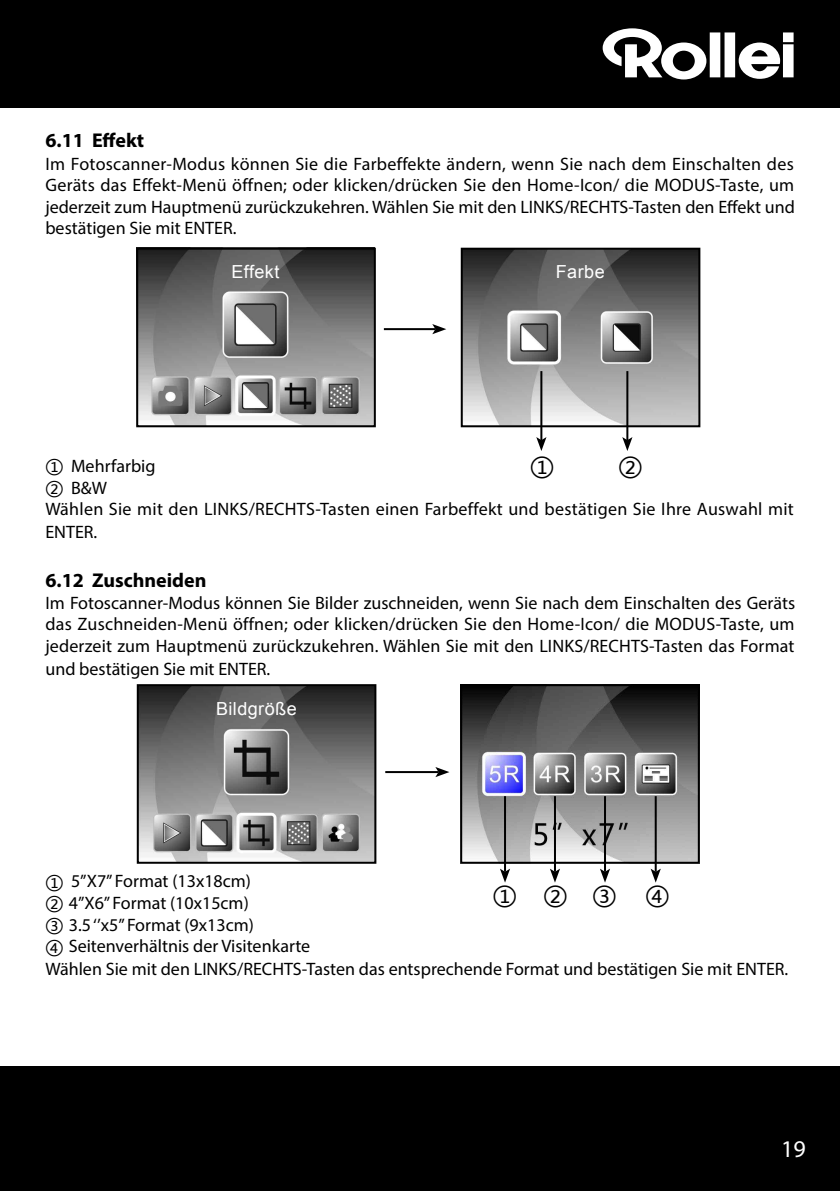
<style>
.page{position:relative;width:840px;height:1191px;background:#fff}
.page>*{position:absolute;margin:0;border:0;box-sizing:border-box;transform-origin:0 0}
.t1{font:24px "Microsoft Ya Hei";color:#000}
.t2{font:24px "Myriad Pro";color:#fff}
.t3{font:700 20px "Myriad Pro";color:#000}
.t4{font:18px/22px "Myriad Pro";color:#000;text-align:justify}
.t5{font:18px "Arial";letter-spacing:.025em;color:#fff}
.s1{font-family:"Microsoft Ya Hei"}
</style>
<div class="page">
<div style="left:0;top:1066px;width:839px;height:125px;background:#000"></div>
<div style="left:0;top:0;width:839px;height:108px;background:#000"></div>
<svg style="left:602px;top:28px;width:191px;height:51px"></svg>
<img style="left:140px;top:687px;width:233px;height:173px">
<div style="left:137px;top:684px;width:239px;height:179px;border:2px solid #000"></div>
<img style="left:139px;top:251px;width:233px;height:173px">
<img style="left:463px;top:251px;width:234px;height:173px">
<hr style="left:383px;top:328px;width:52px;height:2px;background:#000">
<svg style="left:432px;top:324px;width:14px;height:10px"></svg>
<hr style="left:540px;top:371px;width:2px;height:69px;background:#000">
<svg style="left:536px;top:437px;width:10px;height:14px"></svg>
<hr style="left:626px;top:371px;width:2px;height:69px;background:#000">
<svg style="left:622px;top:437px;width:10px;height:14px"></svg>
<img style="left:463px;top:687px;width:233px;height:173px">
<hr style="left:385px;top:771px;width:53px;height:2px;background:#000">
<svg style="left:435px;top:767px;width:14px;height:10px"></svg>
<hr style="left:503px;top:796px;width:2px;height:75px;background:#000">
<svg style="left:500px;top:868px;width:10px;height:14px"></svg>
<hr style="left:553px;top:796px;width:2px;height:75px;background:#000">
<svg style="left:550px;top:868px;width:9px;height:14px"></svg>
<hr style="left:654px;top:796px;width:2px;height:75px;background:#000">
<svg style="left:650px;top:868px;width:10px;height:14px"></svg>
<hr style="left:603px;top:796px;width:2px;height:75px;background:#000">
<svg style="left:600px;top:868px;width:9px;height:14px"></svg>
<div style="left:460px;top:684px;width:239px;height:179px;border:2px solid #000"></div>
<div style="left:136px;top:248px;width:239px;height:179px;border:2px solid #000"></div>
<div style="left:460px;top:248px;width:240px;height:179px;border:2px solid #000"></div>
<p class="t3" style="left:45px;top:127px;width:100px">6.11 Effekt</p>
<p class="t4" style="left:45px;top:152px;width:750px">Im Fotoscanner-Modus können Sie die Farbeffekte ändern, wenn Sie nach dem Einschalten des Geräts das Effekt-Menü öffnen; oder klicken/drücken Sie den Home-Icon/ die MODUS-Taste, um jederzeit zum Hauptmenü zurückzukehren. Wählen Sie mit den LINKS/RECHTS-Tasten den Effekt und bestätigen Sie mit ENTER.</p>
<p class="t5" style="left:231px;top:260px;width:49px">Effekt</p>
<p class="t5" style="left:555px;top:260px;width:50px">Farbe</p>
<h1 class="t1" style="left:530px;top:449px;width:25px">①</h1>
<h1 class="t1" style="left:618px;top:449px;width:25px">②</h1>
<p class="t4" style="left:45px;top:455px;width:749px;text-align:left"><span class="s1">①</span> Mehrfarbig<br><span class="s1">②</span> B&amp;W<br>Wählen Sie mit den LINKS/RECHTS-Tasten einen Farbeffekt und bestätigen Sie Ihre Auswahl mit<br>ENTER.</p>
<p class="t3" style="left:45px;top:567px;width:162px">6.12 Zuschneiden</p>
<p class="t4" style="left:45px;top:591px;width:750px">Im Fotoscanner-Modus können Sie Bilder zuschneiden, wenn Sie nach dem Einschalten des Geräts das Zuschneiden-Menü öffnen; oder klicken/drücken Sie den Home-Icon/ die MODUS-Taste, um jederzeit zum Hauptmenü zurückzukehren. Wählen Sie mit den LINKS/RECHTS-Tasten das Format und bestätigen Sie mit ENTER.</p>
<p class="t5" style="left:216px;top:696px;width:82px">Bildgröße</p>
<p class="t4" style="left:45px;top:870px;width:744px;text-align:left"><span class="s1">①</span> 5’’X7’’ Format (13x18cm)<br><span class="s1">②</span> 4’’X6’’ Format (10x15cm)<br><span class="s1">③</span> 3.5 ‘’x5’’ Format (9x13cm)<br><span class="s1">④</span> Seitenverhältnis der Visitenkarte<br>Wählen Sie mit den LINKS/RECHTS-Tasten das entsprechende Format und bestätigen Sie mit ENTER.</p>
<h1 class="t1" style="left:492px;top:878px;width:178px">① ② ③ ④</h1>
<h1 class="t2" style="left:780px;top:1134px;width:26px">19</h1>
</div>
